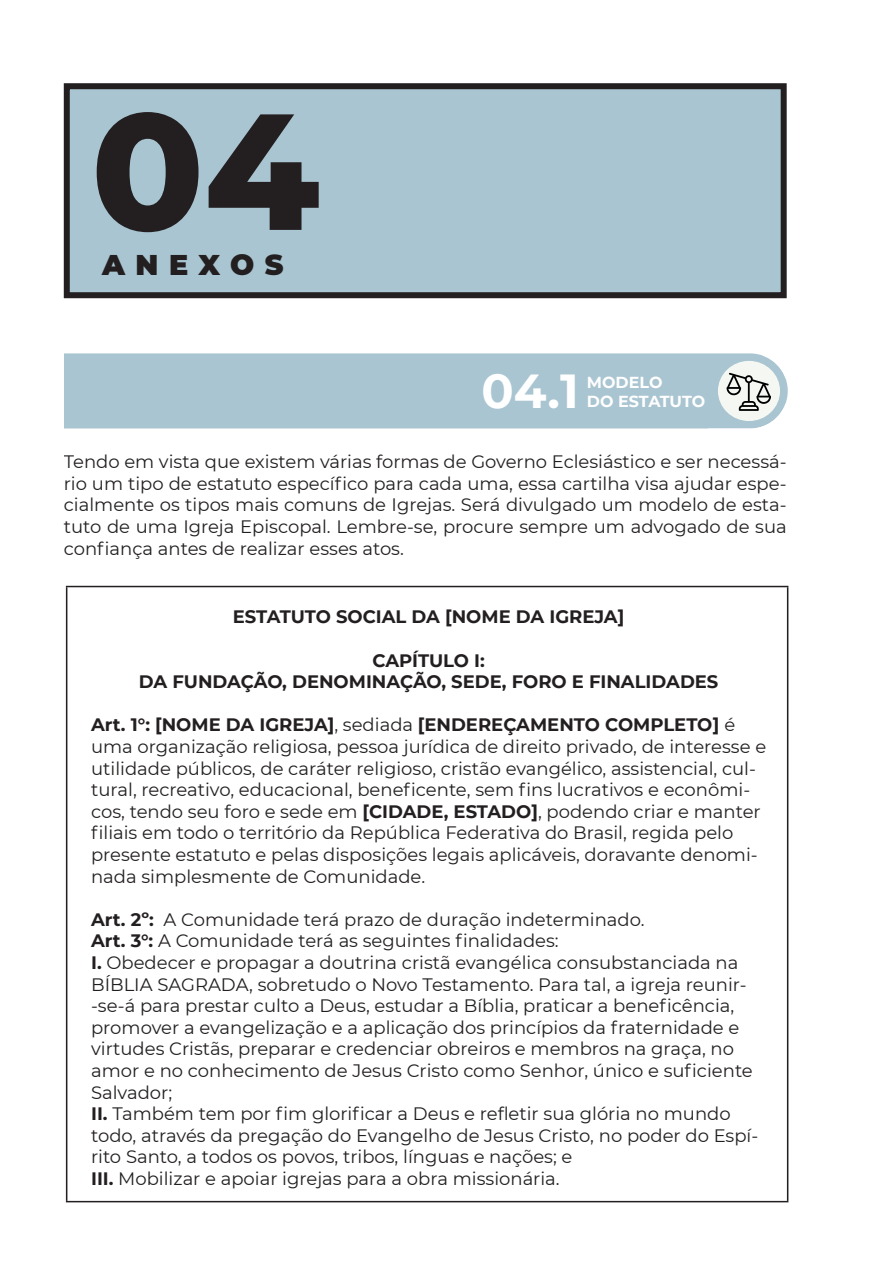
<style>
.page{position:relative;width:893px;height:1263px;background:#fff}
.page>*{position:absolute;margin:0;border:0;box-sizing:border-box;transform-origin:0 0}
.t1{font:800 165px "Montserrat";color:#231f20}
.t2{font:700 47.55px "Montserrat";color:#fff}
.t3{font:900 28.5px "Montserrat";letter-spacing:.37em;color:#231f20}
.t4{font:18px/21.6px "Montserrat";color:#231f20}
.t5{font:700 18px "Montserrat";color:#231f20}
.t6{font:700 15.9px/18.6px "Montserrat";color:#fff}
.s1{font-weight:700}
</style>
<div class="page">
<div style="left:64px;top:83px;width:723px;height:215px;background:#a9c5d1;border:6px solid #231f20"></div>
<hr style="left:66px;top:586px;width:722px;height:1px;background:#231f20">
<hr style="left:66px;top:1201px;width:722px;height:1px;background:#231f20">
<hr style="left:66px;top:587px;width:1px;height:614px;background:#231f20">
<hr style="left:787px;top:587px;width:1px;height:614px;background:#231f20">
<div style="left:64px;top:353px;width:724px;height:75px;background:#a9c5d1"></div>
<img style="left:708px;top:355px;width:78px;height:74px">
<div style="left:718px;top:361px;width:62px;height:60px;background:#f5f8f2;border-radius:50%"></div>
<svg style="left:726px;top:373px;width:45px;height:38px"></svg>
<p class="t1" style="left:91px;top:50px;width:230px">04</p>
<p class="t3" style="left:102px;top:244px;width:183px">ANEXOS</p>
<h2 class="t2" style="left:482px;top:356px;width:99px">04.1</h2>
<p class="t6" style="left:587px;top:373px;width:120px">MODELO<br>DO ESTATUTO</p>
<p class="t4" style="left:64px;top:450px;width:724px;text-align:justify">Tendo em vista que existem várias formas de Governo Eclesiástico e ser necessá&shy;rio um tipo de estatuto específico para cada uma, essa cartilha visa ajudar espe&shy;cialmente os tipos mais comuns de Igrejas. Será divulgado um modelo de esta&shy;tuto de uma Igreja Episcopal. Lembre-se, procure sempre um advogado de sua confiança antes de realizar esses atos.</p>
<p class="t5" style="left:233px;top:604px;width:393px">ESTATUTO SOCIAL DA [NOME DA IGREJA]</p>
<p class="t5" style="left:372px;top:647px;width:114px">CAPÍTULO I:</p>
<p class="t5" style="left:139px;top:669px;width:581px">DA FUNDAÇÃO, DENOMINAÇÃO, SEDE, FORO E FINALIDADES</p>
<p class="t4" style="left:91px;top:714px;width:677px"><span class="s1">Art. 1°: [NOME DA IGREJA]</span>, sediada <span class="s1">[ENDEREÇAMENTO COMPLETO]</span> é uma organização religiosa, pessoa jurídica de direito privado, de interesse e utilidade públicos, de caráter religioso, cristão evangélico, assistencial, cul&shy;tural, recreativo, educacional, beneficente, sem fins lucrativos e econômi&shy;cos, tendo seu foro e sede em <span class="s1">[CIDADE, ESTADO]</span>, podendo criar e manter filiais em todo o território da República Federativa do Brasil, regida pelo presente estatuto e pelas disposições legais aplicáveis, doravante denomi&shy;nada simplesmente de Comunidade.</p>
<p class="t4" style="left:91px;top:908px;width:555px"><span class="s1">Art. 2º:</span> A Comunidade terá prazo de duração indeterminado.</p>
<p class="t4" style="left:91px;top:930px;width:469px"><span class="s1">Art. 3°:</span> A Comunidade terá as seguintes finalidades:</p>
<p class="t4" style="left:91px;top:951px;width:663px"><span class="s1">I.</span> Obedecer e propagar a doutrina cristã evangélica consubstanciada na BÍBLIA SAGRADA, sobretudo o Novo Testamento. Para tal, a igreja reunir--se-á para prestar culto a Deus, estudar a Bíblia, praticar a beneficência, promover a evangelização e a aplicação dos princípios da fraternidade e virtudes Cristãs, preparar e credenciar obreiros e membros na graça, no amor e no conhecimento de Jesus Cristo como Senhor, único e suficiente Salvador;</p>
<p class="t4" style="left:91px;top:1102px;width:669px"><span class="s1">II.</span> Também tem por fim glorificar a Deus e refletir sua glória no mundo todo, através da pregação do Evangelho de Jesus Cristo, no poder do Espí&shy;rito Santo, a todos os povos, tribos, línguas e nações; e</p>
<p class="t4" style="left:91px;top:1167px;width:470px"><span class="s1">III.</span> Mobilizar e apoiar igrejas para a obra missionária.</p>
</div>
